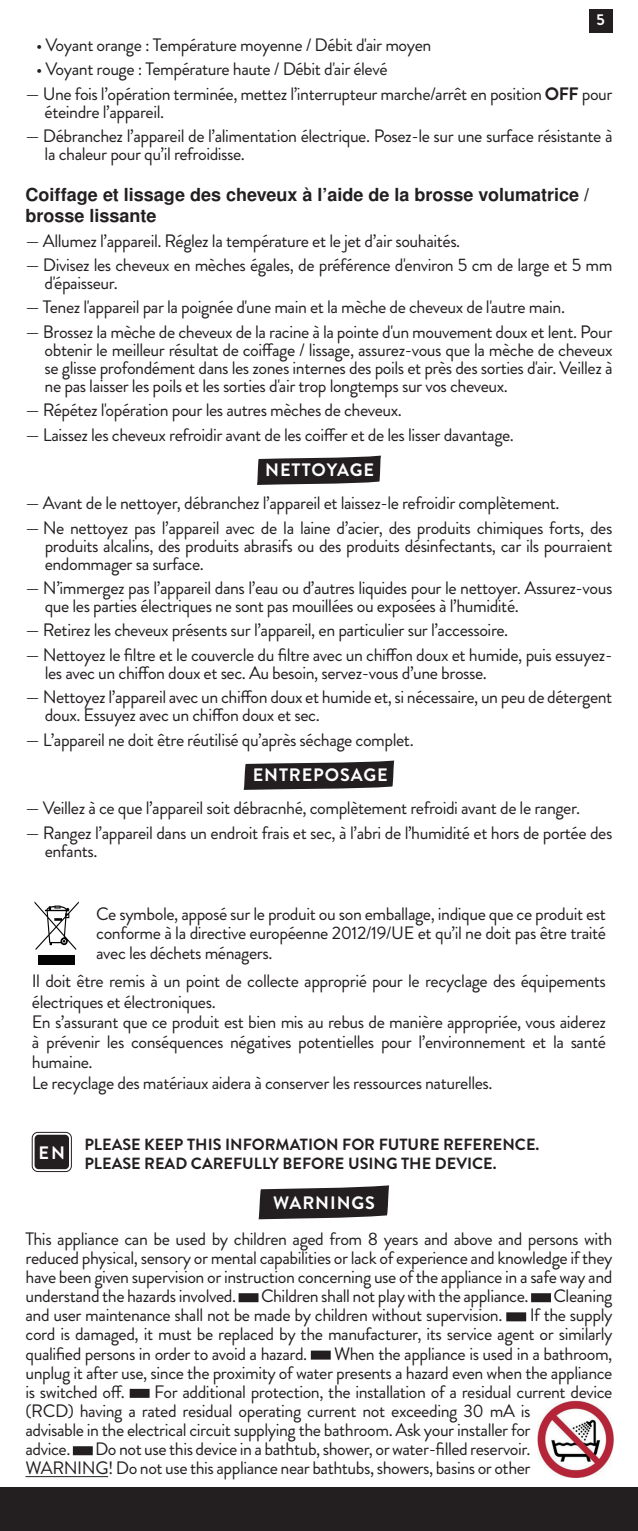
<style>
.page{position:relative;width:638px;height:1531px;background:#fff}
.page>*{position:absolute;margin:0;border:0;box-sizing:border-box;transform-origin:0 0}
.t1{font:18px/19.1px "Brandon Grotesque";letter-spacing:-.025em;color:#231f20}
.t2{font:700 18px/21.6px "Nimbus San LOT";color:#231f20}
.t3{font:700 18px "Brandon Grotesque";letter-spacing:.05em;color:#fff}
.t4{font:700 16.2px/19.3px "Brandon Grotesque";color:#231f20}
.t5{font:700 15.75px "Brandon Grotesque";color:#fff}
.s1{font-weight:700}
</style>
<div class="page">
<div style="left:0;top:1488px;width:638px;height:43px;background:#231f20"></div>
<div style="left:588px;top:9px;width:24px;height:24px;background:#231f20"></div>
<hr style="left:26px;top:1476px;width:82px;height:1px;background:#231f20">
<svg style="left:257px;top:456px;width:124px;height:29px;background:#3c393a"></svg>
<svg style="left:244px;top:760px;width:150px;height:30px;background:#423f3f"></svg>
<svg style="left:35px;top:901px;width:44px;height:49px"></svg>
<div style="left:38px;top:955px;width:37px;height:10px;background:#040404"></div>
<div style="left:32px;top:1132px;width:40px;height:40px;border:1px solid #231f20;border-radius:6px"></div>
<div style="left:35px;top:1135px;width:34px;height:34px;background:#231f20;border-radius:4px"></div>
<svg style="left:258px;top:1185px;width:131px;height:34px;background:#403d3e"></svg>
<div style="left:239px;top:1293px;width:19px;height:9px;background:#231f20"></div>
<div style="left:531px;top:1293px;width:20px;height:9px;background:#231f20"></div>
<div style="left:506px;top:1312px;width:20px;height:9px;background:#231f20"></div>
<div style="left:311px;top:1350px;width:20px;height:9px;background:#231f20"></div>
<div style="left:130px;top:1389px;width:20px;height:9px;background:#231f20"></div>
<div style="left:73px;top:1446px;width:20px;height:9px;background:#231f20"></div>
<img style="left:537px;top:1401px;width:76px;height:76px">
<p class="t5" style="left:596px;top:9px;width:10px">5</p>
<p class="t1" style="left:36px;top:35px;width:397px">• Voyant orange : Température moyenne / Débit d'air moyen</p>
<p class="t1" style="left:36px;top:60px;width:353px">• Voyant rouge : Température haute / Débit d'air élevé</p>
<p class="t1" style="left:45px;top:85px;width:569px;line-height:18px;text-indent:-19px">— Une fois l’opération terminée, mettez l’interrupteur marche/arrêt en position <span class="s1">OFF</span> pour éteindre l’appareil.</p>
<p class="t1" style="left:45px;top:127px;width:569px;line-height:18px;text-indent:-19px">— Débranchez l’appareil de l’alimentation électrique. Posez-le sur une surface résistante à la chaleur pour qu’il refroidisse.</p>
<p class="t2" style="left:26px;top:184px;width:565px">Coiffage et lissage des cheveux à l’aide de la brosse volumatrice / brosse lissante</p>
<p class="t1" style="left:26px;top:231px;width:436px">— Allumez l’appareil. Réglez la température et le jet d’air souhaités.</p>
<p class="t1" style="left:45px;top:256px;width:569px;line-height:18px;text-indent:-19px">— Divisez les cheveux en mèches égales, de préférence d'environ 5 cm de large et 5 mm d'épaisseur.</p>
<p class="t1" style="left:26px;top:298px;width:541px">— Tenez l'appareil par la poignée d'une main et la mèche de cheveux de l'autre main.</p>
<p class="t1" style="left:45px;top:323px;width:569px;line-height:18px;text-align:justify;text-indent:-19px">— Brossez la mèche de cheveux de la racine à la pointe d'un mouvement doux et lent. Pour obtenir le meilleur résultat de coiffage / lissage, assurez-vous que la mèche de cheveux se glisse profondément dans les zones internes des poils et près des sorties d'air. Veillez à ne pas laisser les poils et les sorties d'air trop longtemps sur vos cheveux.</p>
<p class="t1" style="left:26px;top:401px;width:378px">— Répétez l'opération pour les autres mèches de cheveux.</p>
<p class="t1" style="left:26px;top:425px;width:490px">— Laissez les cheveux refroidir avant de les coiffer et de les lisser davantage.</p>
<p class="t3" style="left:265px;top:457px;width:110px">NETTOYAGE</p>
<p class="t1" style="left:26px;top:494px;width:535px">— Avant de le nettoyer, débranchez l’appareil et laissez-le refroidir complètement.</p>
<p class="t1" style="left:45px;top:519px;width:569px;line-height:18px;text-align:justify;text-indent:-19px">— Ne nettoyez pas l’appareil avec de la laine d’acier, des produits chimiques forts, des produits alcalins, des produits abrasifs ou des produits désinfectants, car ils pourraient endommager sa surface.</p>
<p class="t1" style="left:45px;top:579px;width:569px;line-height:18px;text-indent:-19px">— N’immergez pas l’appareil dans l’eau ou d’autres liquides pour le nettoyer. Assurez-vous que les parties électriques ne sont pas mouillées ou exposées à l’humidité.</p>
<p class="t1" style="left:26px;top:621px;width:484px">— Retirez les cheveux présents sur l’appareil, en particulier sur l’accessoire.</p>
<p class="t1" style="left:45px;top:646px;width:569px;line-height:18px;text-indent:-19px">— Nettoyez le filtre et le couvercle du filtre avec un chiffon doux et humide, puis essuyez&shy;les avec un chiffon doux et sec. Au besoin, servez-vous d’une brosse.</p>
<p class="t1" style="left:45px;top:688px;width:569px;line-height:18px;text-indent:-19px">— Nettoyez l’appareil avec un chiffon doux et humide et, si nécessaire, un peu de détergent doux. Essuyez avec un chiffon doux et sec.</p>
<p class="t1" style="left:26px;top:730px;width:390px">— L’appareil ne doit être réutilisé qu’après séchage complet.</p>
<p class="t3" style="left:253px;top:762px;width:137px">ENTREPOSAGE</p>
<p class="t1" style="left:26px;top:799px;width:556px">— Veillez à ce que l’appareil soit débracnhé, complètement refroidi avant de le ranger.</p>
<p class="t1" style="left:45px;top:824px;width:569px;line-height:18px;text-indent:-19px">— Rangez l’appareil dans un endroit frais et sec, à l’abri de l’humidité et hors de portée des enfants.</p>
<p class="t1" style="left:96px;top:905px;width:511px;text-align:justify">Ce symbole, apposé sur le produit ou son emballage, indique que ce produit est conforme à la directive européenne 2012/19/UE et qu’il ne doit pas être traité avec les déchets ménagers.</p>
<p class="t1" style="left:32px;top:971px;width:576px;line-height:20.2px">Il doit être remis à un point de collecte approprié pour le recyclage des équipements électriques et électroniques.<br>En s’assurant que ce produit est bien mis au rebus de manière appropriée, vous aiderez à prévenir les conséquences négatives potentielles pour l’environnement et la santé humaine.<br>Le recyclage des matériaux aidera à conserver les ressources naturelles.</p>
<p class="t3" style="left:39px;top:1140px;width:28px">EN</p>
<p class="t4" style="left:84px;top:1134px;width:456px">PLEASE KEEP THIS INFORMATION FOR FUTURE REFERENCE.<br>PLEASE READ CAREFULLY BEFORE USING THE DEVICE.</p>
<p class="t3" style="left:273px;top:1190px;width:103px">WARNINGS</p>
<p class="t1" style="left:26px;top:1229px;width:588px;text-align:justify">This appliance can be used by children aged from 8 years and above and persons with reduced physical, sensory or mental capabilities or lack of experience and knowledge if they have been given supervision or instruction concerning use of the appliance in a safe way and understand the hazards involved.</p>
<p class="t1" style="left:261px;top:1286px;width:269px">Children shall not play with the appliance.</p>
<p class="t1" style="left:553px;top:1286px;width:60px">Cleaning</p>
<p class="t1" style="left:26px;top:1306px;width:478px">and user maintenance shall not be made by children without supervision.</p>
<p class="t1" style="left:26px;top:1306px;width:588px;text-align:justify;text-indent:504px">If the supply cord is damaged, it must be replaced by the manufacturer, its service agent or similarly qualified persons in order to avoid a hazard.</p>
<p class="t1" style="left:26px;top:1344px;width:588px;text-align:justify;text-indent:309px">When the appliance is used in a bathroom, unplug it after use, since the proximity of water presents a hazard even when the appliance is switched off.</p>
<p class="t1" style="left:26px;top:1382px;width:588px;text-indent:129px">For additional protection, the installation of a residual current device (RCD) having a rated residual operating current not exceeding 30 mA is<br>advisable in the electrical circuit supplying the bathroom. Ask your installer for<br>advice.</p>
<p class="t1" style="left:26px;top:1439px;width:507px;text-align:right">Do not use this device in a bathtub, shower, or water-filled reservoir.<br>WARNING! Do not use this appliance near bathtubs, showers, basins or other</p>
</div>
